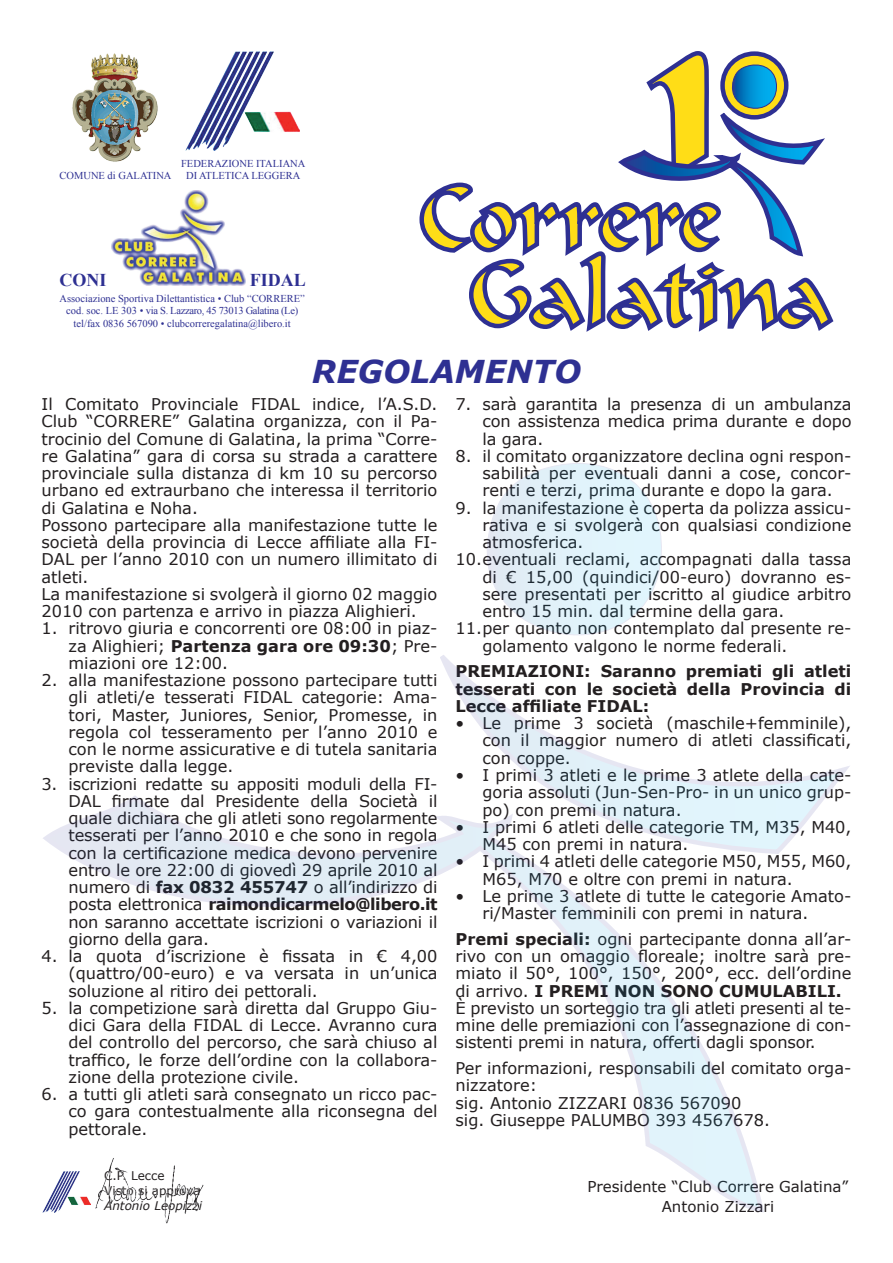
<style>
.page{position:relative;width:893px;height:1263px;background:#fff}
.page>*{position:absolute;margin:0;border:0;box-sizing:border-box;transform-origin:0 0}
.t1{font:italic 700 31.5px "Verdana";color:#2e3092}
.t2{font:700 18px "Times New Roman";color:#2e3092}
.t3{font:16.2px/17.2px "Verdana";color:#231f20;text-align:justify}
.t4{font:700 16.2px/17.2px "Verdana";color:#231f20;text-align:justify}
.t5{font:15px/19.5px "Verdana";color:#231f20;text-align:center}
.t6{font:12px/15px "Verdana";color:#231f20}
.t7{font:italic 12px "Verdana";color:#231f20}
.t8{font:10.5px/12.6px "Times New Roman";color:#2e3092;text-align:center}
.s1{font-weight:700}
</style>
<div class="page">
<svg style="left:419px;top:51px;width:415px;height:281px"></svg>
<img style="left:72px;top:53px;width:86px;height:109px">
<img style="left:185px;top:51px;width:115px;height:99px">
<img style="left:111px;top:190px;width:134px;height:96px">
<svg style="left:487px;top:463px;width:175px;height:172px"></svg>
<svg style="left:440px;top:655px;width:410px;height:199px"></svg>
<svg style="left:42px;top:792px;width:725px;height:422px"></svg>
<p class="t8" style="left:60px;top:169px;width:113px">COMUNE di GALATINA</p>
<p class="t8" style="left:181px;top:157px;width:126px">FEDERAZIONE ITALIANA<br>DI ATLETICA LEGGERA</p>
<p class="t2" style="left:60px;top:269px;width:48px">CONI</p>
<p class="t2" style="left:250px;top:269px;width:57px">FIDAL</p>
<p class="t8" style="left:60px;top:292px;width:247px">Associazione Sportiva Dilettantistica • Club “CORRERE” cod. soc. LE 303 • via S. Lazzaro, 45 73013 Galatina (Le) tel/fax 0836 567090 • clubcorreregalatina@libero.it</p>
<h1 class="t1" style="left:312px;top:351px;width:271px">REGOLAMENTO</h1>
<p class="t3" style="left:42px;top:396px;width:397px;text-align:left">Il Comitato Provinciale FIDAL indice, l’A.S.D.<br>Club “CORRERE” Galatina organizza, con il Pa&shy;trocinio del Comune di Galatina, la prima “Corre&shy;re Galatina” gara di corsa su strada a carattere provinciale sulla distanza di km 10 su percorso urbano ed extraurbano che interessa il territorio di Galatina e Noha.<br>Possono partecipare alla manifestazione tutte le società della provincia di Lecce affiliate alla FI-DAL per l’anno 2010 con un numero illimitato di atleti.<br>La manifestazione si svolgerà il giorno 02 maggio 2010 con partenza e arrivo in piazza Alighieri.</p>
<p class="t3" style="left:69px;top:620px;width:370px;text-indent:-27px">1. ritrovo giuria e concorrenti ore 08:00 in piaz&shy;za Alighieri; <span class="s1">Partenza gara ore 09:30</span>; Pre&shy;miazioni ore 12:00.</p>
<p class="t3" style="left:69px;top:672px;width:370px;text-indent:-27px">2. alla manifestazione possono partecipare tutti gli atleti/e tesserati FIDAL categorie: Ama&shy;tori, Master, Juniores, Senior, Promesse, in regola col tesseramento per l’anno 2010 e con le norme assicurative e di tutela sanitaria previste dalla legge.</p>
<p class="t3" style="left:69px;top:775px;width:371px;text-indent:-27px">3. iscrizioni redatte su appositi moduli della FI-DAL firmate dal Presidente della Società il quale dichiara che gli atleti sono regolarmente tesserati per l’anno 2010 e che sono in regola con la certificazione medica devono pervenire entro le ore 22:00 di giovedì 29 aprile 2010 al numero di <span class="s1">fax 0832 455747</span> o all’indirizzo di posta elettronica <span class="s1">raimondicarmelo@libero.it </span>non saranno accettate iscrizioni o variazioni il giorno della gara.</p>
<p class="t3" style="left:69px;top:948px;width:370px;text-indent:-27px">4. la quota d’iscrizione è fissata in € 4,00 (quattro/00-euro) e va versata in un’unica soluzione al ritiro dei pettorali.</p>
<p class="t3" style="left:69px;top:1000px;width:370px;text-indent:-27px">5. la competizione sarà diretta dal Gruppo Giu&shy;dici Gara della FIDAL di Lecce. Avranno cura del controllo del percorso, che sarà chiuso al traffico, le forze dell’ordine con la collabora&shy;zione della protezione civile.</p>
<p class="t3" style="left:69px;top:1086px;width:370px;text-indent:-27px">6. a tutti gli atleti sarà consegnato un ricco pac&shy;co gara contestualmente alla riconsegna del pettorale.</p>
<p class="t6" style="left:104px;top:1169px;width:98px">C.P. Lecce<br>Visto si approva</p>
<p class="t7" style="left:104px;top:1198px;width:99px">Antonio Leopizzi</p>
<p class="t3" style="left:482px;top:396px;width:370px;text-indent:-27px">7. sarà garantita la presenza di un ambulanza con assistenza medica prima durante e dopo la gara.</p>
<p class="t3" style="left:482px;top:448px;width:370px;text-indent:-27px">8. il comitato organizzatore declina ogni respon&shy;sabilità per eventuali danni a cose, concor&shy;renti e terzi, prima durante e dopo la gara.</p>
<p class="t3" style="left:455px;top:499px;width:397px">9. la manifestazione è coperta da polizza assicu-</p>
<p class="t3" style="left:482px;top:517px;width:370px">rativa e si svolgerà con qualsiasi condizione</p>
<p class="t3" style="left:482px;top:534px;width:102px">atmosferica.</p>
<p class="t3" style="left:455px;top:551px;width:397px">10.eventuali reclami, accompagnati dalla tassa</p>
<p class="t3" style="left:482px;top:568px;width:370px">di € 15,00 (quindici/00-euro) dovranno es-</p>
<p class="t3" style="left:482px;top:586px;width:370px">sere presentati per iscritto al giudice arbitro</p>
<p class="t3" style="left:482px;top:603px;width:303px">entro 15 min. dal termine della gara.</p>
<p class="t3" style="left:455px;top:620px;width:397px">11.per quanto non contemplato dal presente re-</p>
<p class="t3" style="left:482px;top:637px;width:306px">golamento valgono le norme federali.</p>
<p class="t4" style="left:455px;top:663px;width:397px">PREMIAZIONI: Saranno premiati gli atleti tesserati con le società della Provincia di Lecce affiliate FIDAL:</p>
<p class="t3" style="left:482px;top:715px;width:370px;text-indent:-27px">• Le prime 3 società (maschile+femminile), con il maggior numero di atleti classificati, con coppe.</p>
<p class="t3" style="left:482px;top:767px;width:370px;text-indent:-27px">• I primi 3 atleti e le prime 3 atlete della cate&shy;goria assoluti (Jun-Sen-Pro- in un unico grup&shy;po) con premi in natura.</p>
<p class="t3" style="left:482px;top:818px;width:370px;text-indent:-27px">• I primi 6 atleti delle categorie TM, M35, M40,<br>M45 con premi in natura.</p>
<p class="t3" style="left:482px;top:853px;width:370px;text-indent:-27px">• I primi 4 atleti delle categorie M50, M55, M60,<br>M65, M70 e oltre con premi in natura.</p>
<p class="t3" style="left:482px;top:887px;width:370px;text-indent:-27px">• Le prime 3 atlete di tutte le categorie Amato&shy;ri/Master femminili con premi in natura.</p>
<p class="t3" style="left:455px;top:930px;width:397px;text-align:left"><span class="s1">Premi speciali:</span> ogni partecipante donna all’ar&shy;rivo con un omaggio floreale; inoltre sarà pre&shy;miato il 50°, 100°, 150°, 200°, ecc. dell’ordine di arrivo. <span class="s1">I PREMI NON SONO CUMULABILI. </span>è previsto un sorteggio tra gli atleti presenti al te&shy;mine delle premiazioni con l’assegnazione di con&shy;sistenti premi in natura, offerti dagli sponsor.</p>
<p class="t3" style="left:455px;top:1060px;width:397px;text-align:left">Per informazioni, responsabili del comitato orga&shy;nizzatore:<br>sig. Antonio ZIZZARI 0836 567090<br>sig. Giuseppe PALUMBO 393 4567678.</p>
<p class="t5" style="left:587px;top:1177px;width:262px">Presidente “Club Correre Galatina”<br>Antonio Zizzari</p>
</div>
